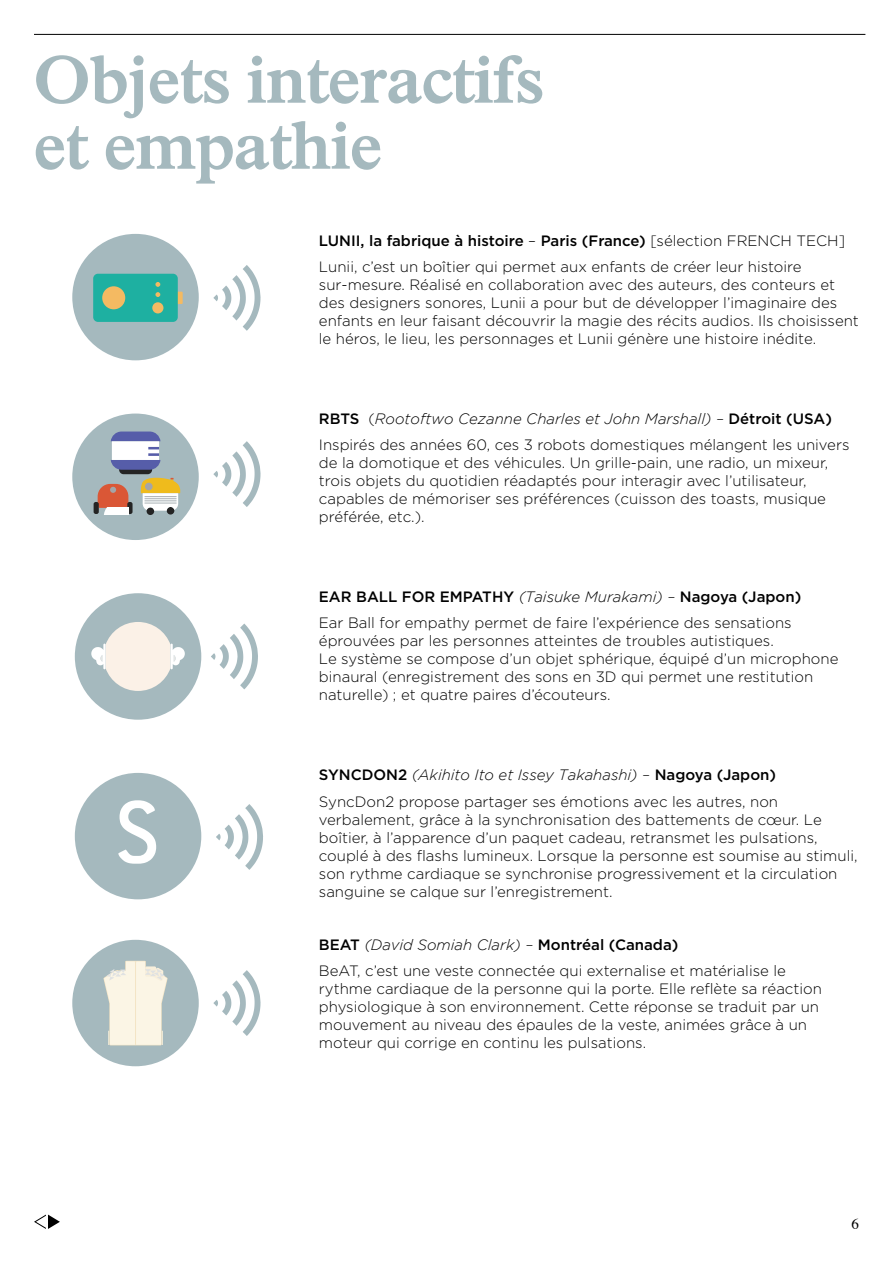
<style>
.page{position:relative;width:893px;height:1263px;background:#fff}
.page>*{position:absolute;margin:0;border:0;box-sizing:border-box;transform-origin:0 0}
.t1{font:97.5px "Conduit ITC";color:#fff}
.t2{font:600 66px/66px "Times BQ";color:#a5b9be}
.t3{font:300 15px/18px "Gotham";color:#000}
.t4{font:500 15px "Gotham";color:#000}
.t5{font:italic 300 15px "Gotham";color:#000}
.t6{font:15px "Times";color:#000}
.s1{font-weight:300}
.s2{font-weight:500;font-style:normal}
.s3{font-style:normal}
.s4{font-weight:300;font-style:italic}
</style>
<div class="page">
<svg style="left:34px;top:1214px;width:26px;height:15px"></svg>
<hr style="left:34px;top:34px;width:831px;height:1px;background:#000">
<div style="left:72px;top:234px;width:127px;height:126px;background:#a5b9be;border-radius:50%"></div>
<svg style="left:213px;top:265px;width:48px;height:66px"></svg>
<div style="left:177px;top:292px;width:6px;height:12px;background:#f4ba62"></div>
<div style="left:93px;top:274px;width:85px;height:48px;background:#1eb0a1;border-radius:5px"></div>
<div style="left:102px;top:286px;width:23px;height:23px;background:#f4ba62;border-radius:50%"></div>
<div style="left:152px;top:302px;width:11px;height:11px;background:#f4ba62;border-radius:50%"></div>
<svg style="left:155px;top:282px;width:5px;height:15px"></svg>
<div style="left:72px;top:414px;width:127px;height:126px;background:#a5b9be;border-radius:50%"></div>
<svg style="left:213px;top:441px;width:48px;height:66px"></svg>
<div style="left:119px;top:463px;width:33px;height:11px;background:#242424;border-radius:4px"></div>
<div style="left:94px;top:502px;width:5px;height:12px;background:#242424;border-radius:2px"></div>
<div style="left:127px;top:502px;width:6px;height:12px;background:#242424;border-radius:2px"></div>
<svg style="left:98px;top:484px;width:31px;height:31px"></svg>
<svg style="left:111px;top:431px;width:49px;height:39px;background:#a5aacf"></svg>
<svg style="left:141px;top:477px;width:39px;height:38px"></svg>
<div style="left:75px;top:593px;width:126px;height:127px;background:#a5b9be;border-radius:50%"></div>
<svg style="left:211px;top:623px;width:47px;height:66px"></svg>
<svg style="left:91px;top:622px;width:94px;height:69px"></svg>
<div style="left:75px;top:773px;width:126px;height:126px;background:#a5b9be;border-radius:50%"></div>
<svg style="left:216px;top:804px;width:47px;height:66px"></svg>
<div style="left:72px;top:940px;width:127px;height:126px;background:#a5b9be;border-radius:50%"></div>
<svg style="left:213px;top:970px;width:48px;height:66px"></svg>
<svg style="left:103px;top:960px;width:65px;height:86px"></svg>
<p class="t2" style="left:34px;top:48px;width:511px">Objets interactifs et empathie</p>
<p class="t4" style="left:319px;top:231px;width:528px">LUNII, la fabrique à histoire <span class="s1">–</span> Paris (France) <span class="s1">[sélection FRENCH TECH]</span></p>
<p class="t3" style="left:319px;top:258px;width:541px">Lunii, c’est un boîtier qui permet aux enfants de créer leur histoire sur-mesure. Réalisé en collaboration avec des auteurs, des conteurs et des designers sonores, Lunii a pour but de développer l’imaginaire des enfants en leur faisant découvrir la magie des récits audios. Ils choisissent le héros, le lieu, les personnages et Lunii génère une histoire inédite.</p>
<p class="t5" style="left:319px;top:410px;width:515px"><span class="s2">RBTS</span> <span class="s3">(</span>Rootoftwo Cezanne Charles et John Marshall) – <span class="s2">Détroit (USA)</span></p>
<p class="t3" style="left:319px;top:436px;width:532px">Inspirés des années 60, ces 3 robots domestiques mélangent les univers de la domotique et des véhicules. Un grille-pain, une radio, un mixeur, trois objets du quotidien réadaptés pour interagir avec l’utilisateur, capables de mémoriser ses préférences (cuisson des toasts, musique préférée, etc.).</p>
<p class="t1" style="left:116px;top:777px;width:44px">S</p>
<p class="t4" style="left:319px;top:587px;width:484px">EAR BALL FOR EMPATHY <span class="s4">(Taisuke Murakami) –</span> Nagoya (Japon)</p>
<p class="t3" style="left:319px;top:614px;width:521px">Ear Ball for empathy permet de faire l’expérience des sensations éprouvées par les personnes atteintes de troubles autistiques.<br>Le système se compose d’un objet sphérique, équipé d’un microphone binaural (enregistrement des sons en 3D qui permet une restitution naturelle) ; et quatre paires d’écouteurs.</p>
<p class="t5" style="left:319px;top:766px;width:459px"><span class="s2">SYNCDON2</span> (Akihito Ito et Issey Takahashi) – <span class="s2">Nagoya (Japon)</span></p>
<p class="t3" style="left:319px;top:792px;width:540px">SyncDon2 propose partager ses émotions avec les autres, non verbalement, grâce à la synchronisation des battements de cœur. Le boîtier, à l’apparence d’un paquet cadeau, retransmet les pulsations, couplé à des flashs lumineux. Lorsque la personne est soumise au stimuli, son rythme cardiaque se synchronise progressivement et la circulation sanguine se calque sur l’enregistrement.</p>
<p class="t4" style="left:319px;top:934px;width:361px">BEAT <span class="s4">(David Somiah Clark) –</span> Montréal (Canada)</p>
<p class="t3" style="left:319px;top:961px;width:505px">BeAT, c’est une veste connectée qui externalise et matérialise le rythme cardiaque de la personne qui la porte. Elle reflète sa réaction physiologique à son environnement. Cette réponse se traduit par un mouvement au niveau des épaules de la veste, animées grâce à un moteur qui corrige en continu les pulsations.</p>
<p class="t6" style="left:851px;top:1210px;width:9px">6</p>
</div>
